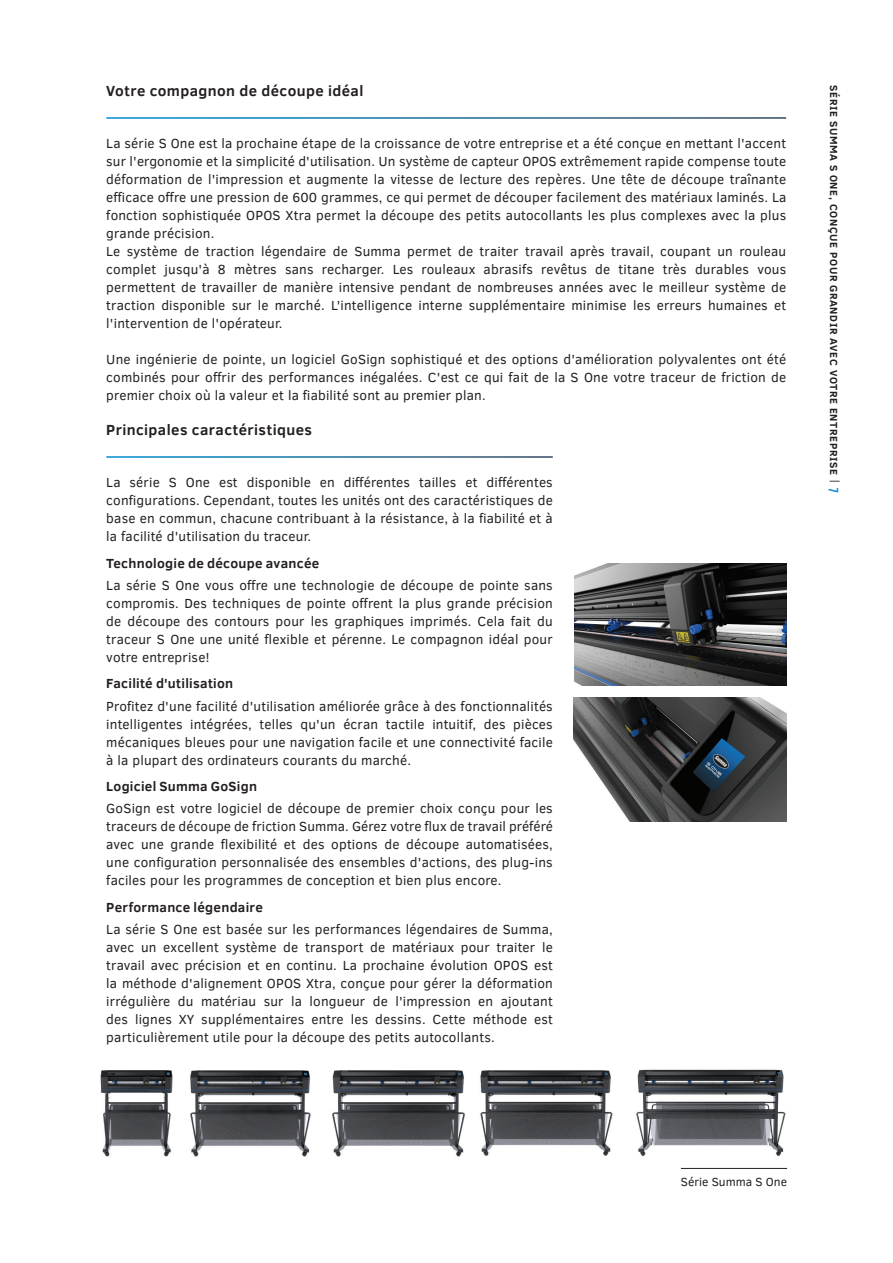
<style>
.page{position:relative;width:893px;height:1263px;background:#fff}
.page>*{position:absolute;margin:0;border:0;box-sizing:border-box;transform-origin:0 0}
.Subtitel{font:700 15px "Clear Sans";letter-spacing:.03em;color:#231f20}
.t1{font:13.5px/18px "Clear Sans";letter-spacing:.015em;color:#231f20;text-align:justify}
.Subtitel_w_o_line{font:700 13.5px "Clear Sans";letter-spacing:.02em;color:#231f20}
.Footnote{font:12px "Clear Sans";color:#231f20}
.t2{font:700 10.5px "Clear Sans";letter-spacing:.06em;color:#231f20}
.s1{font-weight:400}
.s2{font-family:"Rift";font-size:13.5px;color:#008cd2}
</style>
<div class="page">
<img style="left:100px;top:1070px;width:365px;height:87px">
<img style="left:480px;top:1069px;width:306px;height:87px">
<img style="left:574px;top:563px;width:213px;height:122px">
<img style="left:574px;top:697px;width:212px;height:124px">
<hr style="left:681px;top:1168px;width:106px;height:1px;background:#231f20">
<p class="Subtitel" style="left:106px;top:80px;width:259px">Votre compagnon de découpe idéal</p>
<p class="t1" style="left:106px;top:134px;width:681px">La série S One est la prochaine étape de la croissance de votre entreprise et a été conçue en mettant l'accent sur l'ergonomie et la simplicité d'utilisation. Un système de capteur OPOS extrêmement rapide compense toute déformation de l'impression et augmente la vitesse de lecture des repères. Une tête de découpe traînante efficace offre une pression de 600 grammes, ce qui permet de découper facilement des matériaux laminés. La fonction sophistiquée OPOS Xtra permet la découpe des petits autocollants les plus complexes avec la plus grande précision.</p>
<p class="t1" style="left:106px;top:242px;width:681px">Le système de traction légendaire de Summa permet de traiter travail après travail, coupant un rouleau complet jusqu'à 8 mètres sans recharger. Les rouleaux abrasifs revêtus de titane très durables vous permettent de travailler de manière intensive pendant de nombreuses années avec le meilleur système de traction disponible sur le marché. L'intelligence interne supplémentaire minimise les erreurs humaines et l'intervention de l'opérateur.</p>
<p class="t1" style="left:106px;top:350px;width:681px">Une ingénierie de pointe, un logiciel GoSign sophistiqué et des options d'amélioration polyvalentes ont été combinés pour offrir des performances inégalées. C'est ce qui fait de la S One votre traceur de friction de premier choix où la valeur et la fiabilité sont au premier plan.</p>
<p class="Subtitel" style="left:106px;top:419px;width:207px">Principales caractéristiques</p>
<p class="t1" style="left:106px;top:473px;width:448px">La série S One est disponible en différentes tailles et différentes configurations. Cependant, toutes les unités ont des caractéristiques de base en commun, chacune contribuant à la résistance, à la fiabilité et à la facilité d'utilisation du traceur.</p>
<p class="Subtitel_w_o_line" style="left:106px;top:553px;width:215px">Technologie de découpe avancée</p>
<p class="t1" style="left:106px;top:576px;width:448px">La série S One vous offre une technologie de découpe de pointe sans compromis. Des techniques de pointe offrent la plus grande précision de découpe des contours pour les graphiques imprimés. Cela fait du traceur S One une unité flexible et pérenne. Le compagnon idéal pour votre entreprise!</p>
<p class="Subtitel_w_o_line" style="left:106px;top:674px;width:128px">Facilité d'utilisation</p>
<p class="t1" style="left:106px;top:697px;width:448px">Profitez d'une facilité d'utilisation améliorée grâce à des fonctionnalités intelligentes intégrées, telles qu'un écran tactile intuitif, des pièces mécaniques bleues pour une navigation facile et une connectivité facile à la plupart des ordinateurs courants du marché.</p>
<p class="Subtitel_w_o_line" style="left:106px;top:776px;width:152px">Logiciel Summa GoSign</p>
<p class="t1" style="left:106px;top:799px;width:448px">GoSign est votre logiciel de découpe de premier choix conçu pour les traceurs de découpe de friction Summa. Gérez votre flux de travail préféré avec une grande flexibilité et des options de découpe automatisées, une configuration personnalisée des ensembles d'actions, des plug-ins faciles pour les programmes de conception et bien plus encore.</p>
<p class="Subtitel_w_o_line" style="left:106px;top:897px;width:158px">Performance légendaire</p>
<p class="t1" style="left:106px;top:920px;width:448px">La série S One est basée sur les performances légendaires de Summa, avec un excellent système de transport de matériaux pour traiter le travail avec précision et en continu. La prochaine évolution OPOS est la méthode d'alignement OPOS Xtra, conçue pour gérer la déformation irrégulière du matériau sur la longueur de l'impression en ajoutant des lignes XY supplémentaires entre les dessins. Cette méthode est particulièrement utile pour la découpe des petits autocollants.</p>
<p class="t2" style="left:842px;top:85px;width:409px;rotate:90deg">Série Summa S One, conçue pour grandir avec votre entreprise <span class="s1">|</span> <span class="s2">7</span></p>
<p class="Footnote" style="left:681px;top:1174px;width:108px">Série Summa S One</p>
</div>
